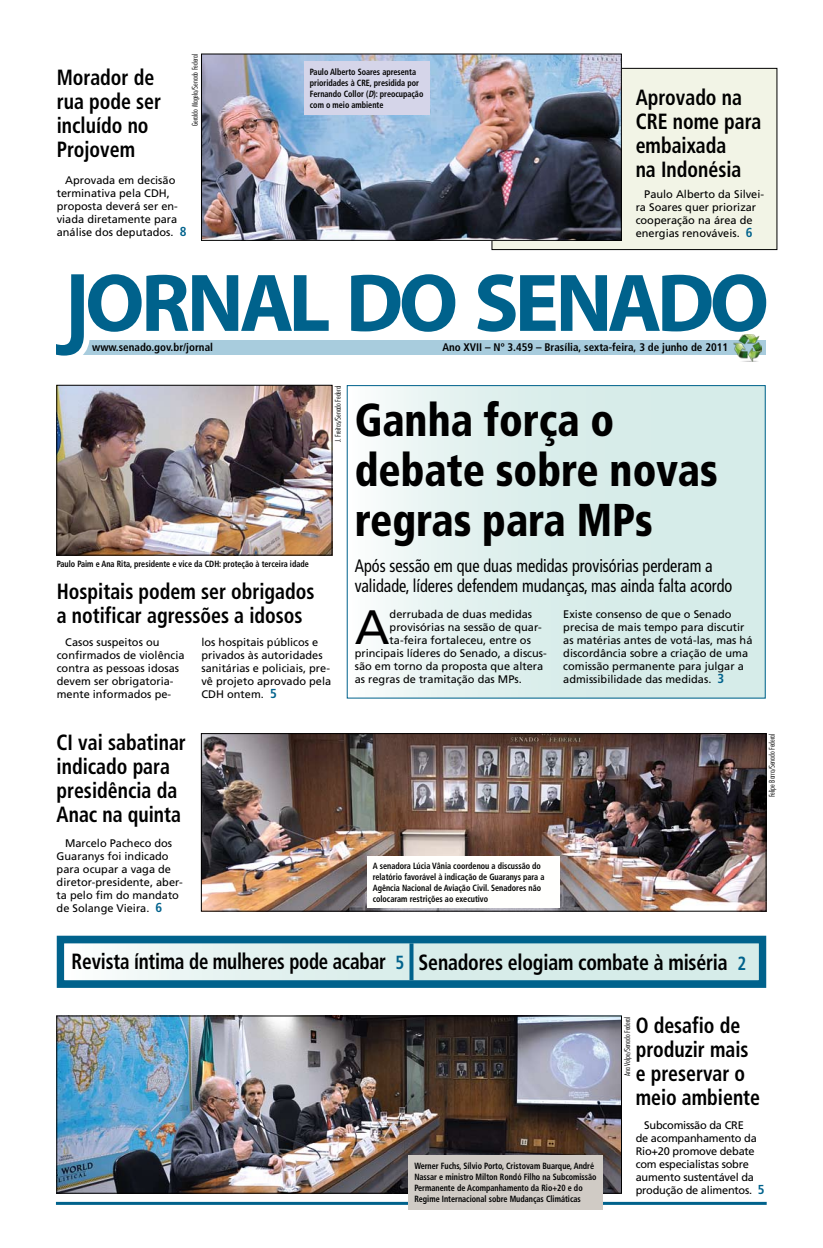
<style>
.page{position:relative;width:823px;height:1248px;background:#fff}
.page>*{position:absolute;margin:0;border:0;box-sizing:border-box;transform-origin:0 0}
.t1{font:48.2px "Frutiger";color:#000}
.t2{font:900 condensed 46px/50px "Frutiger";color:#000;scale:.9 1}
.t3{font:700 condensed 22px/24px "Frutiger";color:#000;scale:.9 1}
.t4{font:700 condensed 22px "Frutiger";color:#000;scale:.88 1}
.t5{font:condensed 18px/20px "Frutiger";color:#000;scale:.9 1}
.t6{font:11px/13px "Frutiger";color:#000}
.t7{font:11px/13px "Frutiger";letter-spacing:-.02em;color:#000}
.t8{font:700 condensed 11px "Frutiger";color:#000}
.t9{font:700 condensed 9px/11px "Frutiger";color:#000;scale:.9 1}
.t10{font:300 condensed 8px "Futura BT";color:#000}
.s1{font-weight:700;font-stretch:condensed;font-size:13px;color:#00628c}
.s2{font-style:italic}
.s3{font-size:19px;color:#00628c}
</style>
<div class="page">
<hr style="left:56px;top:1201px;width:710px;height:3px;background:#00628c">
<div style="left:491px;top:68px;width:285px;height:181px;background:#f2f4e6"></div>
<div style="left:491px;top:68px;width:285px;height:182px;border:1px solid #000"></div>
<div style="left:347px;top:385px;width:417px;height:313px;background:linear-gradient(to right,#f1f8f7,#cee8e4)"></div>
<div style="left:57px;top:340px;width:708px;height:14px;background:#a8ccdd"></div>
<svg style="left:57px;top:274px;width:271px;height:82px"></svg>
<svg style="left:351px;top:274px;width:104px;height:58px"></svg>
<svg style="left:477px;top:274px;width:288px;height:58px"></svg>
<img style="left:733px;top:334px;width:27px;height:27px">
<img style="left:59px;top:387px;width:271px;height:166px">
<div style="left:57px;top:385px;width:275px;height:170px;border:1px solid #000"></div>
<img style="left:203px;top:735px;width:560px;height:174px">
<div style="left:201px;top:733px;width:564px;height:178px;border:1px solid #000"></div>
<img style="left:203px;top:56px;width:416px;height:182px">
<div style="left:201px;top:54px;width:420px;height:186px;border:1px solid #000"></div>
<img style="left:59px;top:1017px;width:560px;height:174px">
<div style="left:57px;top:1015px;width:564px;height:178px;border:1px solid #000"></div>
<div style="left:304px;top:61px;width:125px;height:54px;background:#d5d5e9"></div>
<div style="left:57px;top:935px;width:708px;height:52px;background:#00628c;border:2px solid #00628c"></div>
<div style="left:63px;top:942px;width:696px;height:39px;background:linear-gradient(to right,#f0f8f7,#cde8e4)"></div>
<div style="left:62px;top:941px;width:698px;height:41px;border:2px solid #00628c"></div>
<svg style="left:409px;top:943px;width:4px;height:37px"></svg>
<div style="left:408px;top:1154px;width:195px;height:55px;background:#d0cbc5"></div>
<div style="left:367px;top:856px;width:192px;height:51px;background:#fffffd"></div>
<h3 class="t3" style="left:57px;top:65px;width:117px">Morador de rua pode ser incluído no<br>Projovem</h3>
<p class="t10" style="left:190px;top:126px;width:74px;rotate:-90deg">Geraldo Magela/Senado Federal</p>
<p class="t6" style="left:57px;top:174px;width:131px;text-indent:9px">Aprovada em decisão terminativa pela CDH, proposta deverá ser en&shy;viada diretamente para análise dos deputados. <span class="s1">8</span></p>
<p class="t9" style="left:310px;top:66px;width:127px">Paulo Alberto Soares apresenta prioridades à CRE, presidida por<br>Fernando Collor (<span class="s2">D</span>): preocupação com o meio ambiente</p>
<h3 class="t3" style="left:635px;top:85px;width:141px">Aprovado na<br>CRE nome para embaixada<br>na Indonésia</h3>
<p class="t6" style="left:635px;top:188px;width:130px;text-indent:9px">Paulo Alberto da Silvei&shy;ra Soares quer priorizar cooperação na área de energias renováveis. <span class="s1">6</span></p>
<p class="t8" style="left:92px;top:341px;width:122px">www.senado.gov.br/jornal</p>
<p class="t8" style="left:442px;top:341px;width:287px">Ano XVII – Nº 3.459 – Brasília, sexta-feira, 3 de junho de 2011</p>
<p class="t10" style="left:333px;top:442px;width:58px;rotate:-90deg">J. Freitas/Senado Federal</p>
<p class="t9" style="left:57px;top:558px;width:281px">Paulo Paim e Ana Rita, presidente e vice da CDH: proteção à terceira idade</p>
<h3 class="t3" style="left:57px;top:579px;width:288px">Hospitais podem ser obrigados a notificar agressões a idosos</h3>
<p class="t6" style="left:57px;top:635px;width:129px;text-indent:9px">Casos suspeitos ou confirmados de violência contra as pessoas idosas devem ser obrigatoria&shy;mente informados pe-</p>
<p class="t6" style="left:201px;top:635px;width:131px">los hospitais públicos e privados às autoridades sanitárias e policiais, pre&shy;vê projeto aprovado pela<br>CDH ontem. <span class="s1">5</span></p>
<h2 class="t2" style="left:354px;top:394px;width:405px">Ganha força o debate sobre novas regras para MPs</h2>
<h3 class="t5" style="left:354px;top:555px;width:421px">Após sessão em que duas medidas provisórias perderam a validade, líderes defendem mudanças, mas ainda falta acordo</h3>
<h1 class="t1" style="left:354px;top:599px;width:36px">A</h1>
<p class="t6" style="left:389px;top:608px;width:144px">derrubada de duas medidas</p>
<p class="t6" style="left:389px;top:621px;width:154px">provisórias na sessão de quar-</p>
<p class="t6" style="left:389px;top:634px;width:143px">ta-feira fortaleceu, entre os</p>
<p class="t6" style="left:354px;top:647px;width:193px">principais líderes do Senado, a discus-</p>
<p class="t6" style="left:354px;top:660px;width:190px">são em torno da proposta que altera</p>
<p class="t6" style="left:354px;top:673px;width:168px">as regras de tramitação das MPs.</p>
<p class="t6" style="left:563px;top:608px;width:190px">Existe consenso de que o Senado precisa de mais tempo para discutir as matérias antes de votá-las, mas há discordância sobre a criação de uma comissão permanente para julgar a admissibilidade das medidas. <span class="s1">3</span></p>
<h3 class="t3" style="left:57px;top:730px;width:145px">CI vai sabatinar indicado para presidência da<br>Anac na quinta</h3>
<p class="t6" style="left:57px;top:836px;width:128px;text-indent:9px">Marcelo Pacheco dos<br>Guaranys foi indicado para ocupar a vaga de diretor-presidente, aber&shy;ta pelo fim do mandato de Solange Vieira. <span class="s1">6</span></p>
<p class="t9" style="left:372px;top:860px;width:192px">A senadora Lúcia Vânia coordenou a discussão do relatório favorável à indicação de Guaranys para a Agência Nacional de Aviação Civil. Senadores não colocaram restrições ao executivo</p>
<h3 class="t4" style="left:72px;top:947px;width:767px">Revista íntima de mulheres pode acabar <span class="s3">5</span> Senadores elogiam combate à miséria <span class="s3">2</span></h3>
<p class="t10" style="left:766px;top:797px;width:65px;rotate:-90deg">Felipe Barra/Senado Federal</p>
<h3 class="t3" style="left:635px;top:1013px;width:140px">O desafio de produzir mais e preservar o meio ambiente</h3>
<p class="t10" style="left:622px;top:1075px;width:61px;rotate:-90deg">Ana Volpe/Senado Federal</p>
<p class="t9" style="left:414px;top:1160px;width:204px">Werner Fuchs, Sílvio Porto, Cristovam Buarque, André Nassar e ministro Milton Rondó Filho na Subcomissão Permanente de Acompanhamento da Rio+20 e do Regime Internacional sobre Mudanças Climáticas</p>
<p class="t7" style="left:635px;top:1118px;width:130px;text-indent:9px">Subcomissão da CRE<br>de acompanhamento da<br>Rio+20 promove debate com especialistas sobre aumento sustentável da produção de alimentos. <span class="s1">5</span></p>
</div>
